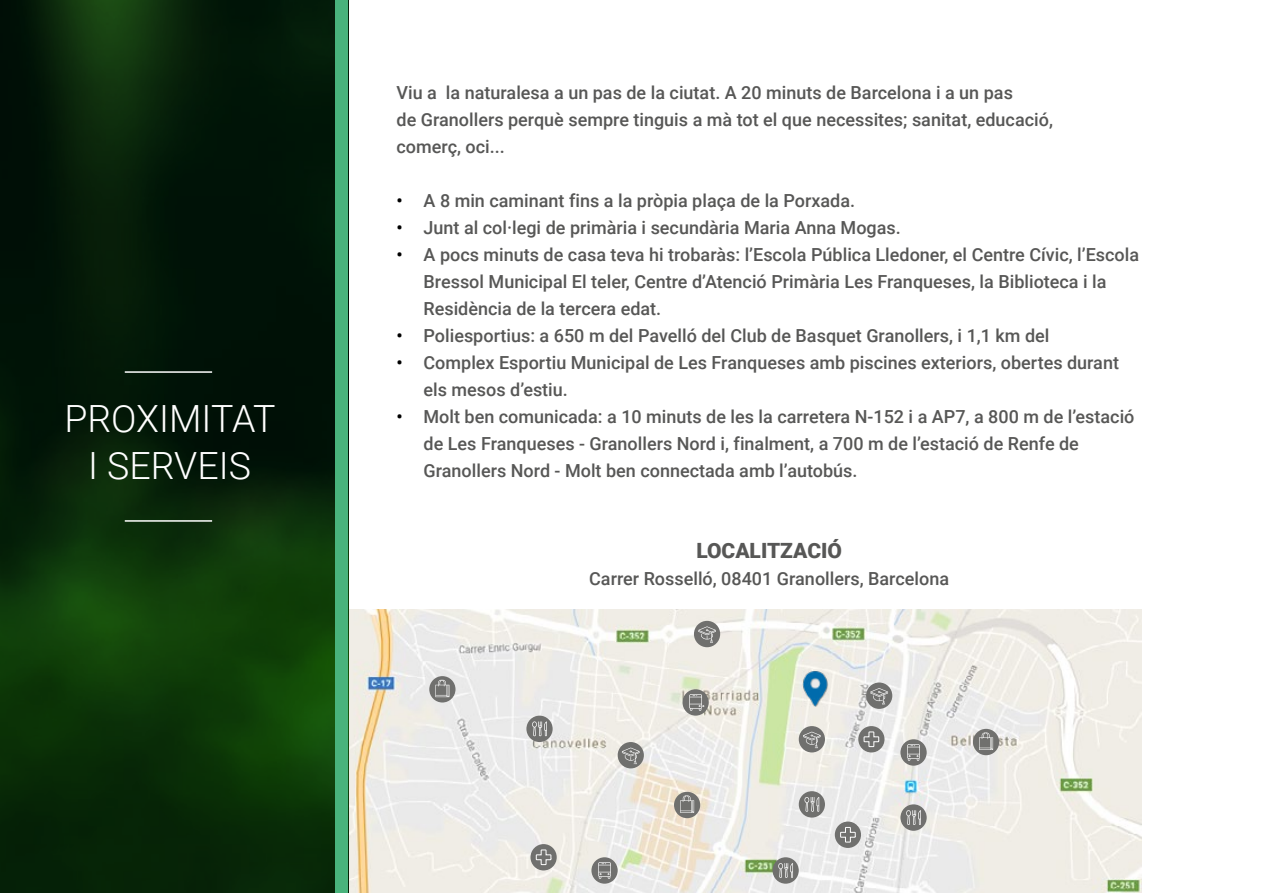
<style>
.page{position:relative;width:1263px;height:893px;background:#fff}
.page>*{position:absolute;margin:0;border:0;box-sizing:border-box;transform-origin:0 0}
.t1{font:300 37.5px/46.5px "Roboto";color:#fff;text-align:center}
.t2{font:900 21px "Roboto";color:#575756}
.t3{font:500 18px/27px "Roboto";color:#575756}
.s1{color:#000}
</style>
<div class="page">
<img style="left:349px;top:609px;width:793px;height:284px">
<img style="left:802px;top:671px;width:26px;height:35px">
<div style="left:866px;top:682px;width:26px;height:27px;background:#70706e;border-radius:50%"></div>
<svg style="left:870px;top:688px;width:18px;height:17px"></svg>
<div style="left:694px;top:621px;width:26px;height:26px;background:#70706e;border-radius:50%"></div>
<svg style="left:698px;top:626px;width:18px;height:17px"></svg>
<div style="left:799px;top:726px;width:26px;height:26px;background:#70706e;border-radius:50%"></div>
<svg style="left:803px;top:732px;width:18px;height:16px"></svg>
<div style="left:618px;top:742px;width:26px;height:26px;background:#70706e;border-radius:50%"></div>
<svg style="left:622px;top:748px;width:18px;height:16px"></svg>
<div style="left:530px;top:844px;width:27px;height:26px;background:#70706e;border-radius:50%"></div>
<svg style="left:535px;top:849px;width:17px;height:17px"></svg>
<div style="left:835px;top:821px;width:26px;height:27px;background:#70706e;border-radius:50%"></div>
<svg style="left:840px;top:827px;width:16px;height:16px"></svg>
<div style="left:858px;top:726px;width:26px;height:26px;background:#70706e;border-radius:50%"></div>
<svg style="left:863px;top:731px;width:17px;height:17px"></svg>
<div style="left:973px;top:729px;width:26px;height:26px;background:#70706e;border-radius:50%"></div>
<svg style="left:979px;top:732px;width:14px;height:18px"></svg>
<div style="left:674px;top:792px;width:26px;height:26px;background:#70706e;border-radius:50%"></div>
<svg style="left:680px;top:795px;width:14px;height:18px"></svg>
<svg style="left:429px;top:676px;width:26px;height:26px"></svg>
<svg style="left:435px;top:680px;width:14px;height:17px"></svg>
<div style="left:526px;top:716px;width:27px;height:26px;background:#70706e;border-radius:50%"></div>
<svg style="left:532px;top:721px;width:15px;height:15px"></svg>
<div style="left:900px;top:804px;width:27px;height:27px;background:#70706e;border-radius:50%"></div>
<svg style="left:906px;top:810px;width:15px;height:15px"></svg>
<div style="left:799px;top:791px;width:26px;height:27px;background:#70706e;border-radius:50%"></div>
<svg style="left:804px;top:797px;width:15px;height:15px"></svg>
<div style="left:772px;top:857px;width:27px;height:27px;background:#70706e;border-radius:50%"></div>
<svg style="left:778px;top:863px;width:15px;height:15px"></svg>
<div style="left:900px;top:739px;width:27px;height:27px;background:#70706e;border-radius:50%"></div>
<svg style="left:907px;top:744px;width:13px;height:17px"></svg>
<div style="left:682px;top:689px;width:27px;height:27px;background:#70706e;border-radius:50%"></div>
<svg style="left:689px;top:694px;width:15px;height:17px"></svg>
<div style="left:591px;top:857px;width:27px;height:27px;background:#70706e;border-radius:50%"></div>
<svg style="left:598px;top:862px;width:13px;height:17px"></svg>
<svg style="left:0;top:0;width:349px;height:893px;background:#072508"></svg>
<div style="left:335px;top:0;width:13px;height:893px;background:#49b37c"></div>
<hr style="left:125px;top:371px;width:87px;height:2px;background:#fff">
<hr style="left:125px;top:520px;width:87px;height:2px;background:#fff">
<h1 class="t1" style="left:64px;top:394px;width:213px">PROXIMITAT<br>I SERVEIS</h1>
<p class="t3" style="left:396px;top:78px;width:658px">Viu a la naturalesa a un pas de la ciutat. A 20 minuts de Barcelona i a un pas<br>de Granollers perquè sempre tinguis a mà tot el que necessites; sanitat, educació, comerç, oci...</p>
<p class="t3" style="left:396px;top:186px;width:460px"><span class="s1">•</span> A 8 min caminant fins a la pròpia plaça de la Porxada.</p>
<p class="t3" style="left:396px;top:213px;width:506px"><span class="s1">•</span> Junt al col·legi de primària i secundària Maria Anna Mogas.</p>
<p class="t3" style="left:423px;top:240px;width:717px;text-indent:-27px"><span class="s1">•</span> A pocs minuts de casa teva hi trobaràs: l’Escola Pública Lledoner, el Centre Cívic, l’Escola<br>Bressol Municipal El teler, Centre d’Atenció Primària Les Franqueses, la Biblioteca i la<br>Residència de la tercera edat.</p>
<p class="t3" style="left:396px;top:321px;width:654px"><span class="s1">•</span> Poliesportius: a 650 m del Pavelló del Club de Basquet Granollers, i 1,1 km del</p>
<p class="t3" style="left:423px;top:348px;width:697px;text-indent:-27px"><span class="s1">•</span> Complex Esportiu Municipal de Les Franqueses amb piscines exteriors, obertes durant els mesos d’estiu.</p>
<p class="t3" style="left:423px;top:402px;width:712px;text-indent:-27px"><span class="s1">•</span> Molt ben comunicada: a 10 minuts de les la carretera N-152 i a AP7, a 800 m de l’estació de Les Franqueses - Granollers Nord i, finalment, a 700 m de l’estació de Renfe de<br>Granollers Nord - Molt ben connectada amb l’autobús.</p>
<p class="t2" style="left:696px;top:535px;width:147px">LOCALITZACIÓ</p>
<p class="t3" style="left:589px;top:564px;width:361px">Carrer Rosselló, 08401 Granollers, Barcelona</p>
</div>
